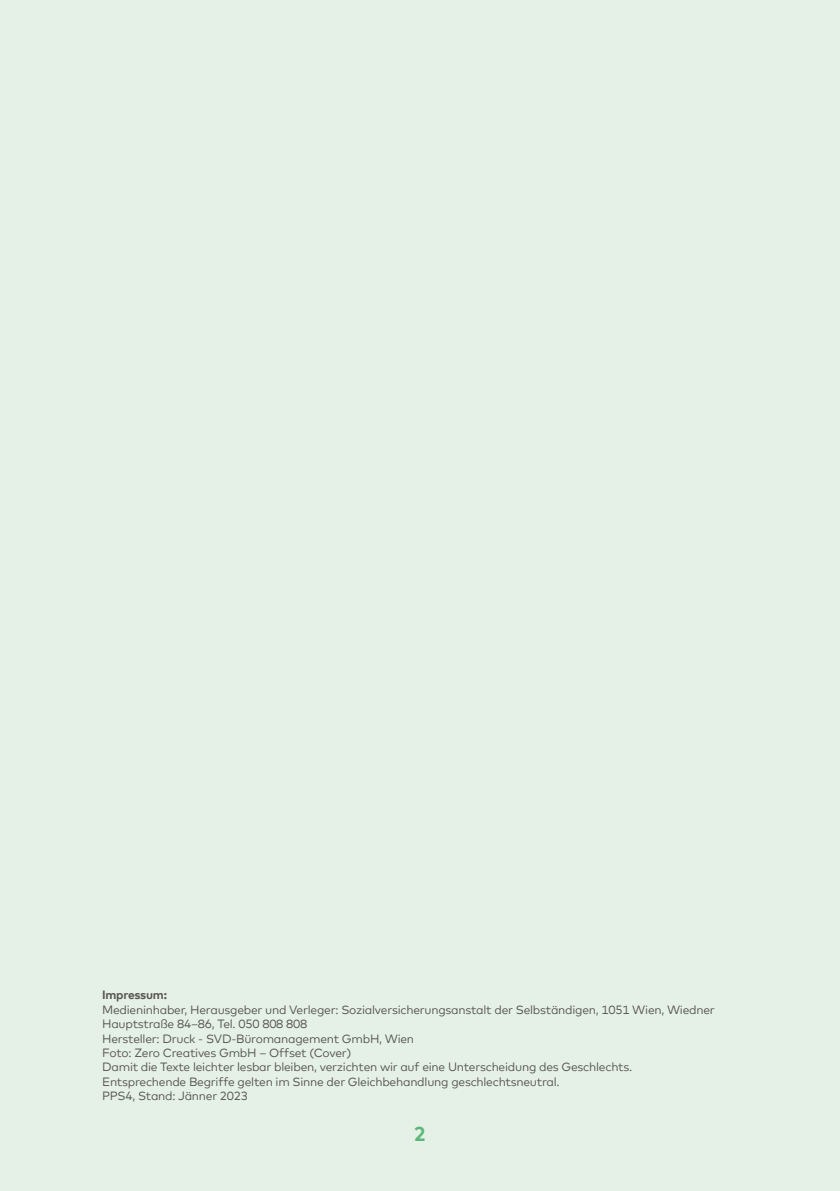
<style>
.page{position:relative;width:840px;height:1191px;background:#fff}
.page>*{position:absolute;margin:0;border:0;box-sizing:border-box;transform-origin:0 0}
.t1{font:700 20px "Mark Offc Pro";color:#5cb77a}
.t2{font:12px/14.4px "Mark Offc Pro";letter-spacing:-.02em;color:#565650}
.t3{font:700 12px "Mark Offc Pro";letter-spacing:-.02em;color:#565650}
</style>
<div class="page">
<div style="left:0;top:0;width:839px;height:1191px;background:#e5f1e6"></div>
<p class="t3" style="left:102px;top:986px;width:66px">Impressum:</p>
<p class="t2" style="left:102px;top:1001px;width:614px">Medieninhaber, Herausgeber und Verleger: Sozialversicherungsanstalt der Selbständigen, 1051 Wien, Wiedner Hauptstraße 84–86, Tel. 050 808 808<br>Hersteller: Druck - SVD-Büromanagement GmbH, Wien<br>Foto: Zero Creatives GmbH – Offset (Cover)<br>Damit die Texte leichter lesbar bleiben, verzichten wir auf eine Unterscheidung des Geschlechts.<br>Entsprechende Begriffe gelten im Sinne der Gleichbehandlung geschlechtsneutral.<br>PPS4, Stand: Jänner 2023</p>
<h1 class="t1" style="left:414px;top:1119px;width:13px">2</h1>
</div>
